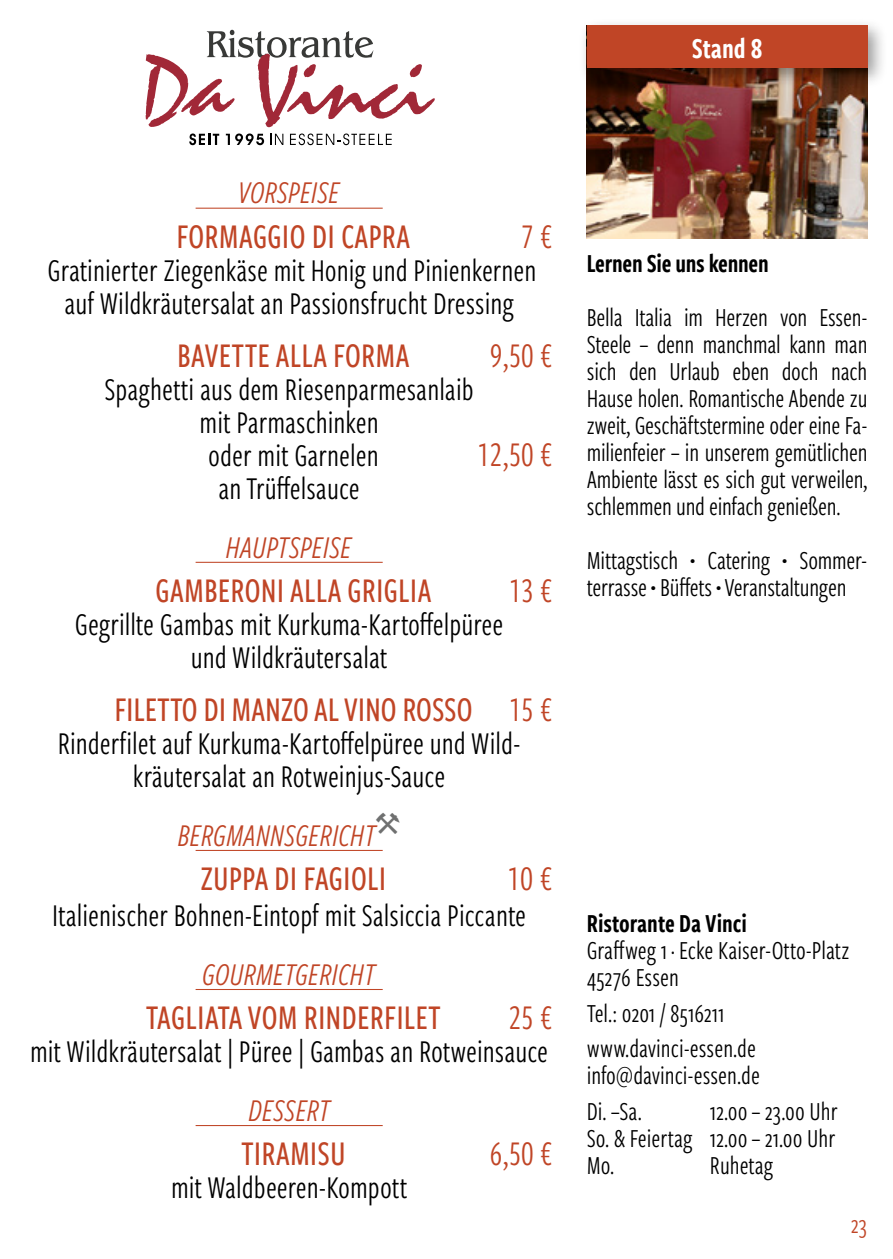
<style>
.page{position:relative;width:893px;height:1259px;background:#fff}
.page>*{position:absolute;margin:0;border:0;box-sizing:border-box;transform-origin:0 0}
._02_Men_Gang_Titel_mit_Preis{font:500 36px "Freight Sans Cmp Pro";color:#c04526}
._02_Men_Gang_Titel_mit_Preis-2{font:36px "Freight Sans Cmp Pro";color:#c04526}
._03_Men_Gang_Beschreibung_mit_Absatz{font:36px "Freight Sans Cmp Pro";color:#c04526}
._03_Men_Gang_Beschreibung_Margin{font:33px/33px "Freight Sans Cmp Pro";color:#000;text-align:center}
._03_Men_Gang_Beschreibung_mit_Absatz-2{font:33px/33px "Freight Sans Cmp Pro";color:#000;text-align:center}
._01_Gang{font:italic 33px "Freight Sans Cmp Pro";color:#c04526}
.Standnummer{font:30px "Freight Sans Cmp Pro Semi";color:#fff}
.t1{font:27px/27px "Freight Sans Cmp Pro";letter-spacing:-.01em;color:#000}
.t2{font:27px "Freight Sans Cmp Pro";color:#c04526}
.t3{font:9px "Freight Sans Cmp Pro";color:#000}
.s1{font-weight:400}
.s2{font-family:"Freight Sans Cmp Pro Semi"}
</style>
<div class="page">
<img style="left:587px;top:88px;width:280px;height:150px">
<div style="left:578px;top:17px;width:310px;height:71px;background:#000;opacity:.4"></div>
<div style="left:587px;top:26px;width:280px;height:42px;background:#c04526"></div>
<svg style="left:146px;top:30px;width:289px;height:97px"></svg>
<svg style="left:189px;top:133px;width:30px;height:12px"></svg>
<svg style="left:226px;top:133px;width:38px;height:12px"></svg>
<svg style="left:270px;top:134px;width:13px;height:11px"></svg>
<svg style="left:290px;top:133px;width:102px;height:12px"></svg>
<hr style="left:196px;top:208px;width:187px;height:1px;background:#c04526">
<hr style="left:196px;top:562px;width:187px;height:1px;background:#c04526">
<hr style="left:196px;top:850px;width:187px;height:1px;background:#c04526">
<hr style="left:196px;top:989px;width:187px;height:1px;background:#c04526">
<hr style="left:196px;top:1125px;width:187px;height:1px;background:#c04526">
<p class="Standnummer" style="left:692px;top:28px;width:72px">Stand 8</p>
<p class="_01_Gang" style="left:238px;top:171px;width:103px">VORSPEISE</p>
<p class="_02_Men_Gang_Titel_mit_Preis" style="left:176px;top:212px;width:236px">FORMAGGIO DI CAPRA</p>
<p class="_02_Men_Gang_Titel_mit_Preis-2" style="left:521px;top:212px;width:33px">7 €</p>
<p class="_03_Men_Gang_Beschreibung_Margin" style="left:48px;top:252px;width:490px">Gratinierter Ziegenkäse mit Honig und Pinienkernen auf Wildkräutersalat an Passionsfrucht Dressing</p>
<p class="_02_Men_Gang_Titel_mit_Preis" style="left:177px;top:331px;width:234px">BAVETTE ALLA FORMA</p>
<p class="_02_Men_Gang_Titel_mit_Preis-2" style="left:490px;top:331px;width:64px">9,50 €</p>
<p class="_03_Men_Gang_Beschreibung_mit_Absatz-2" style="left:105px;top:371px;width:371px">Spaghetti aus dem Riesenparmesanlaib mit Parmaschinken</p>
<p class="_03_Men_Gang_Beschreibung_mit_Absatz-2" style="left:208px;top:437px;width:172px">oder mit Garnelen</p>
<p class="_03_Men_Gang_Beschreibung_mit_Absatz" style="left:477px;top:430px;width:77px">12,50 €</p>
<p class="_03_Men_Gang_Beschreibung_mit_Absatz-2" style="left:219px;top:470px;width:143px">an Trüffelsauce</p>
<p class="_01_Gang" style="left:226px;top:525px;width:127px">HAUPTSPEISE</p>
<p class="_02_Men_Gang_Titel_mit_Preis" style="left:155px;top:566px;width:278px">GAMBERONI ALLA GRIGLIA</p>
<p class="_02_Men_Gang_Titel_mit_Preis-2" style="left:509px;top:566px;width:46px">13 €</p>
<p class="_03_Men_Gang_Beschreibung_Margin" style="left:75px;top:606px;width:430px">Gegrillte Gambas mit Kurkuma-Kartoffelpüree und Wildkräutersalat</p>
<p class="_02_Men_Gang_Titel_mit_Preis" style="left:114px;top:685px;width:440px">FILETTO DI MANZO AL VINO ROSSO <span class="s1">15 €</span></p>
<p class="_03_Men_Gang_Beschreibung_Margin" style="left:58px;top:725px;width:462px">Rinderfilet auf Kurkuma-Kartoffelpüree und Wild&shy;kräutersalat an Rotweinjus-Sauce</p>
<p class="_01_Gang" style="left:178px;top:813px;width:200px">BERGMANNSGERICHT</p>
<p class="_02_Men_Gang_Titel_mit_Preis" style="left:200px;top:854px;width:188px">ZUPPA DI FAGIOLI</p>
<p class="_02_Men_Gang_Titel_mit_Preis-2" style="left:507px;top:854px;width:47px">10 €</p>
<p class="_03_Men_Gang_Beschreibung_Margin" style="left:52px;top:897px;width:476px">Italienischer Bohnen-Eintopf mit Salsiccia Piccante</p>
<p class="_01_Gang" style="left:202px;top:952px;width:175px">GOURMETGERICHT</p>
<p class="_02_Men_Gang_Titel_mit_Preis" style="left:146px;top:993px;width:297px">TAGLIATA VOM RINDERFILET</p>
<p class="_02_Men_Gang_Titel_mit_Preis-2" style="left:509px;top:993px;width:46px">25 €</p>
<p class="_03_Men_Gang_Beschreibung_Margin" style="left:30px;top:1033px;width:520px">mit Wildkräutersalat | Püree | Gambas an Rotweinsauce</p>
<p class="_01_Gang" style="left:249px;top:1088px;width:83px">DESSERT</p>
<p class="_02_Men_Gang_Titel_mit_Preis" style="left:241px;top:1129px;width:106px">TIRAMISU</p>
<p class="_02_Men_Gang_Titel_mit_Preis-2" style="left:490px;top:1129px;width:64px">6,50 €</p>
<p class="_03_Men_Gang_Beschreibung_Margin" style="left:171px;top:1169px;width:238px">mit Waldbeeren-Kompott</p>
<p class="t1" style="left:587px;top:235px;width:282px;line-height:54px"><span class="s2">Lernen Sie uns kennen<br></span>Bella Italia im Herzen von Essen-</p>
<p class="t1" style="left:587px;top:330px;width:282px;text-align:justify">Steele – denn manchmal kann man sich den Urlaub eben doch nach Hause holen. Romantische Abende zu zweit, Geschäftstermine oder eine Fa&shy;milienfeier – in unserem gemütlichen Ambiente lässt es sich gut verweilen, schlemmen und einfach genießen.</p>
<p class="t1" style="left:587px;top:546px;width:93px">Mittagstisch</p>
<p class="t3" style="left:691px;top:554px;width:6px">X</p>
<p class="t1" style="left:708px;top:546px;width:64px">Catering</p>
<p class="t3" style="left:783px;top:554px;width:6px">X</p>
<p class="t1" style="left:800px;top:546px;width:69px">Sommer-</p>
<p class="t1" style="left:587px;top:573px;width:62px">terrasse</p>
<p class="t3" style="left:651px;top:581px;width:6px">X</p>
<p class="t1" style="left:660px;top:573px;width:53px">Büffets</p>
<p class="t3" style="left:716px;top:581px;width:6px">X</p>
<p class="t1" style="left:724px;top:573px;width:124px">Veranstaltungen</p>
<p class="t1" style="left:587px;top:909px;width:264px"><span class="s2">Ristorante Da Vinci<br></span>Graffweg 1 · Ecke Kaiser-Otto-Platz<br>45276 Essen</p>
<p class="t1" style="left:587px;top:994px;width:171px;line-height:35.4px">Tel.: 0201 / 8516211 www.davinci-essen.de</p>
<p class="t1" style="left:587px;top:1057px;width:175px;line-height:35.4px">info@davinci-essen.de<br>Di. –Sa.</p>
<p class="t1" style="left:587px;top:1096px;width:252px;text-align:justify;text-indent:123px">12.00 – 23.00 Uhr So. &amp; Feiertag 12.00 – 21.00 Uhr Mo.</p>
<p class="t1" style="left:710px;top:1150px;width:65px">Ruhetag</p>
<p class="t2" style="left:851px;top:1206px;width:18px">23</p>
</div>
